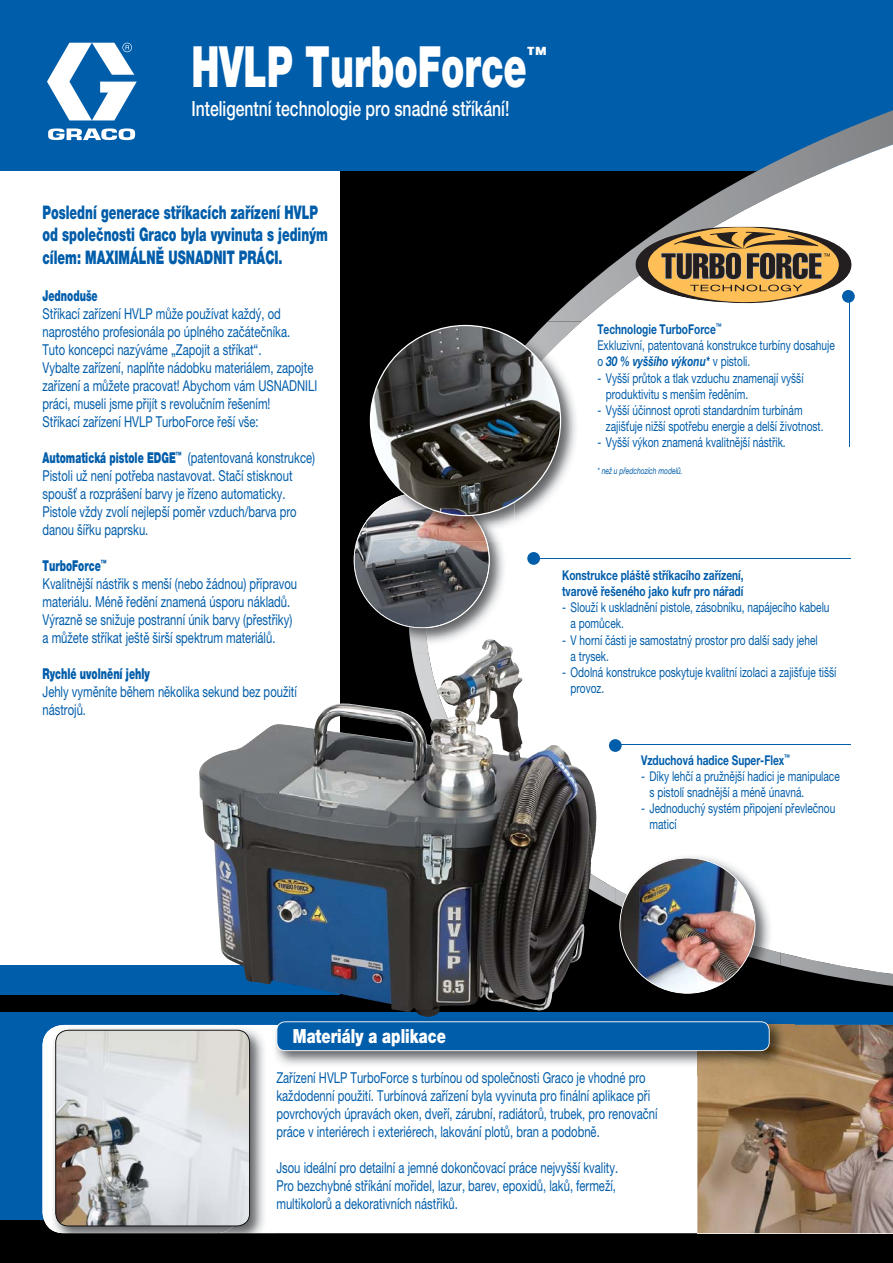
<style>
.page{position:relative;width:893px;height:1263px;background:#fff}
.page>*{position:absolute;margin:0;border:0;box-sizing:border-box;transform-origin:0 0}
.t1{font:900 57px "Helvetica Neue CE";color:#fff;scale:.65 1}
.t2{font:500 21px "Helvetica Neue CE";color:#fff;scale:.75 1}
.t3{font:900 19.8px "Helvetica Neue CE";color:#fff}
.t4{font:900 19.5px "Helvetica Neue CE";color:#fff;scale:.75 1}
.t5{font:900 18.75px/22.5px "Helvetica Neue CE";color:#005daa;scale:.65 1}
.t6{font:15px/18px "Helvetica Neue CE";color:#005daa;scale:.75 1}
.t7{font:900 15px "Helvetica Neue CE";color:#005daa;scale:.65 1}
.t8{font:13.5px/16.2px "Helvetica Neue CE";color:#005daa;scale:.75 1}
.t9{font:700 13.5px/16.2px "Helvetica Neue CE";color:#005daa;scale:.75 1}
.t10{font:italic 9px "Helvetica Neue CE";color:#005daa;scale:.75 1}
.s1{font-weight:900}
.s2{font-weight:700}
.s3{font-weight:700;font-style:italic}
</style>
<div class="page">
<div style="left:0;top:965px;width:340px;height:31px;background:#005daa"></div>
<div style="left:0;top:995px;width:351px;height:268px;background:#000"></div>
<div style="left:340px;top:170px;width:553px;height:1093px;background:#000"></div>
<div style="left:0;top:1012px;width:893px;height:208px;background:#005daa"></div>
<div style="left:43px;top:1025px;width:654px;height:208px;background:#fff"></div>
<div style="left:43px;top:1025px;width:195px;height:208px;background:#fff;border-radius:21px"></div>
<div style="left:0;top:0;width:893px;height:170px;background:#005daa"></div>
<svg style="left:47px;top:43px;width:90px;height:97px"></svg>
<svg style="left:409px;top:110px;width:484px;height:876px;fill:#fff"></svg>
<img style="left:616px;top:965px;width:164px;height:21px">
<img style="left:616px;top:952px;width:164px;height:13px">
<img style="left:616px;top:854px;width:164px;height:98px">
<img style="left:619px;top:857px;width:136px;height:137px">
<img style="left:409px;top:628px;width:17px;height:25px">
<img style="left:426px;top:628px;width:88px;height:25px">
<img style="left:61px;top:1233px;width:214px;height:1px">
<img style="left:238px;top:1026px;width:37px;height:207px">
<img style="left:52px;top:1226px;width:186px;height:7px">
<svg style="left:52px;top:1026px;width:198px;height:200px;background:#cecece"></svg>
<img style="left:697px;top:1025px;width:196px;height:208px">
<img style="left:273px;top:1022px;width:521px;height:53px">
<img style="left:273px;top:1026px;width:2px;height:49px">
<svg style="left:276px;top:1021px;width:494px;height:30px"></svg>
<img style="left:199px;top:675px;width:397px;height:342px">
<svg style="left:635px;top:225px;width:217px;height:79px;background:#aa8f66"></svg>
<img style="left:453px;top:321px;width:133px;height:220px">
<svg style="left:354px;top:325px;width:207px;height:303px;background:#696868"></svg>
<hr style="left:618px;top:744px;width:233px;height:1px;background:#005daa">
<div style="left:527px;top:552px;width:13px;height:13px;background:#005daa;border-radius:50%"></div>
<hr style="left:849px;top:299px;width:1px;height:147px;background:#005daa">
<hr style="left:540px;top:558px;width:310px;height:1px;background:#005daa">
<div style="left:842px;top:290px;width:13px;height:13px;background:#005daa;border-radius:50%"></div>
<div style="left:609px;top:739px;width:13px;height:13px;background:#005daa;border-radius:50%"></div>
<h1 class="t1" style="left:191px;top:45px;width:518px">HVLP TurboForce</h1>
<h3 class="t3" style="left:527px;top:46px;width:21px">™</h3>
<h2 class="t2" style="left:191px;top:101px;width:426px">Inteligentní technologie pro snadné stříkání!</h2>
<p class="t5" style="left:43px;top:203px;width:441px">Poslední generace stříkacích zařízení HVLP od společnosti Graco byla vyvinuta s jediným cílem: MAXIMÁLNĚ USNADNIT PRÁCI.</p>
<p class="t7" style="left:43px;top:290px;width:87px">Jednoduše</p>
<p class="t6" style="left:43px;top:306px;width:368px">Stříkací zařízení HVLP může používat každý, od naprostého profesionála po úplného začátečníka.<br>Tuto koncepci nazýváme „Zapojit a stříkat“.<br>Vybalte zařízení, naplňte nádobku materiálem, zapojte zařízení a můžete pracovat! Abychom vám USNADNILI práci, museli jsme přijít s revolučním řešením!<br>Stříkací zařízení HVLP TurboForce řeší vše:</p>
<p class="t6" style="left:43px;top:450px;width:365px"><span class="s1">Automatická pistole EDGE</span><sup>™</sup> (patentovaná konstrukce)<br>Pistoli už není potřeba nastavovat. Stačí stisknout spoušť a rozprášení barvy je řízeno automaticky.<br>Pistole vždy zvolí nejlepší poměr vzduch/barva pro danou šířku paprsku.</p>
<p class="t6" style="left:43px;top:558px;width:341px"><span class="s1">TurboForce</span><sup>™<br></sup>Kvalitnější nástřik s menší (nebo žádnou) přípravou materiálu. Méně ředění znamená úsporu nákladů.<br>Výrazně se snižuje postranní únik barvy (přestřiky) a můžete stříkat ještě širší spektrum materiálů.</p>
<p class="t7" style="left:43px;top:668px;width:167px">Rychlé uvolnění jehly</p>
<p class="t6" style="left:43px;top:684px;width:341px">Jehly vyměníte během několika sekund bez použití nástrojů.</p>
<p class="t8" style="left:597px;top:323px;width:318px"><span class="s2">Technologie TurboForce</span><sup>™<br></sup>Exkluzivní, patentovaná konstrukce turbíny dosahuje o <span class="s3">30 % vyššího výkonu*</span> v pistoli.</p>
<p class="t8" style="left:606px;top:371px;width:265px;text-indent:-9px">- Vyšší průtok a tlak vzduchu znamenají vyšší produktivitu s menším ředěním.</p>
<p class="t8" style="left:606px;top:404px;width:292px;text-indent:-9px">- Vyšší účinnost oproti standardním turbínám zajišťuje nižší spotřebu energie a delší životnost.</p>
<p class="t8" style="left:597px;top:436px;width:253px">- Vyšší výkon znamená kvalitnější nástřik.</p>
<p class="t10" style="left:597px;top:466px;width:115px">* než u předchozích modelů.</p>
<p class="t9" style="left:562px;top:568px;width:244px">Konstrukce pláště stříkacího zařízení, tvarově řešeného jako kufr pro nářadí</p>
<p class="t8" style="left:571px;top:601px;width:347px;text-indent:-9px">- Slouží k uskladnění pistole, zásobníku, napájecího kabelu a pomůcek.</p>
<p class="t8" style="left:571px;top:633px;width:331px;text-indent:-9px">- V horní části je samostatný prostor pro další sady jehel a trysek.</p>
<p class="t8" style="left:571px;top:666px;width:356px;text-indent:-9px">- Odolná konstrukce poskytuje kvalitní izolaci a zajišťuje tišší provoz.</p>
<p class="t9" style="left:641px;top:753px;width:200px">Vzduchová hadice Super-Flex<sup>™</sup></p>
<p class="t8" style="left:649px;top:769px;width:255px;text-indent:-9px">- Díky lehčí a pružnější hadici je manipulace s pistolí snadnější a méně únavná.</p>
<p class="t8" style="left:649px;top:802px;width:249px;text-indent:-9px">- Jednoduchý systém připojení převlečnou maticí</p>
<h3 class="t4" style="left:293px;top:1029px;width:206px">Materiály a aplikace</h3>
<p class="t6" style="left:276px;top:1071px;width:510px">Zařízení HVLP TurboForce s turbínou od společnosti Graco je vhodné pro každodenní použití. Turbínová zařízení byla vyvinuta pro finální aplikace při povrchových úpravách oken, dveří, zárubní, radiátorů, trubek, pro renovační práce v interiérech i exteriérech, lakování plotů, bran a podobně.</p>
<p class="t6" style="left:276px;top:1161px;width:457px">Jsou ideální pro detailní a jemné dokončovací práce nejvyšší kvality.<br>Pro bezchybné stříkání mořidel, lazur, barev, epoxidů, laků, fermeží, multikolorů a dekorativních nástřiků.</p>
</div>
